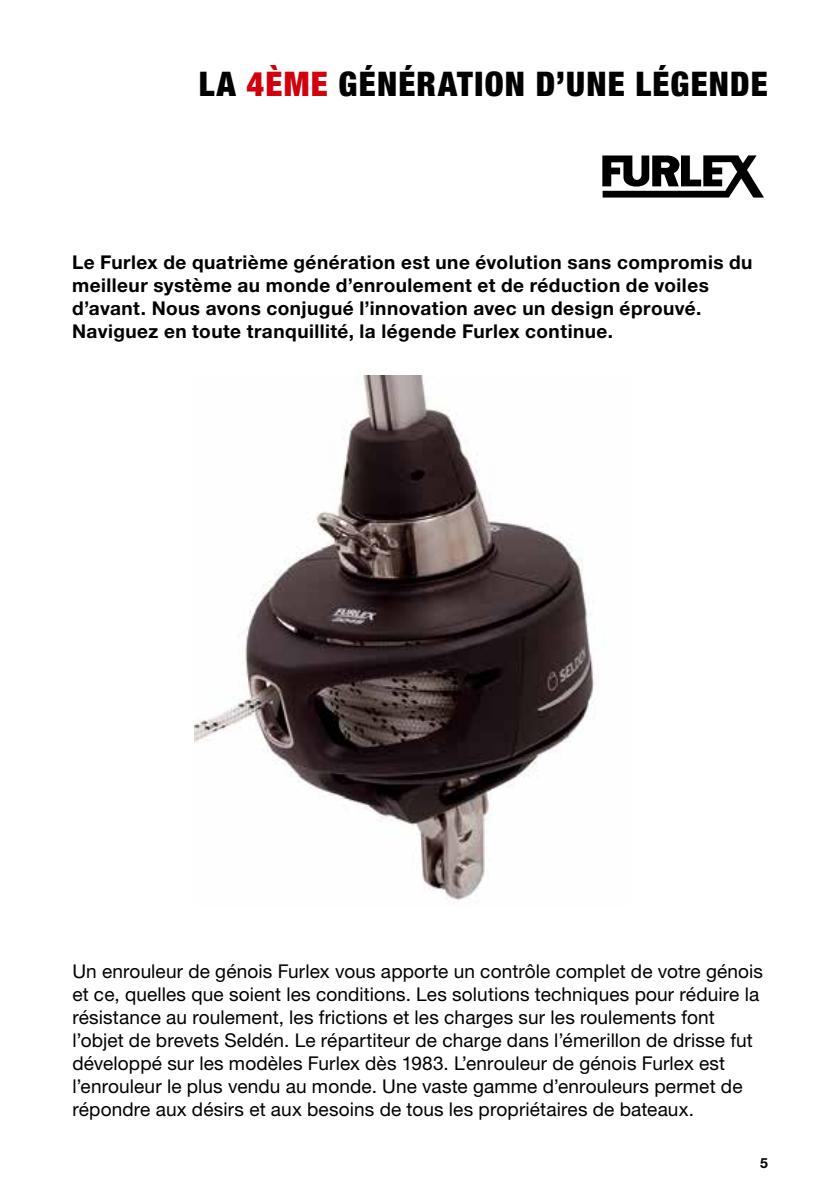
<style>
.page{position:relative;width:840px;height:1191px;background:#fff}
.page>*{position:absolute;margin:0;border:0;box-sizing:border-box;transform-origin:0 0}
.t1{font:900 condensed 34px "Helvetica Neue LT Pro";letter-spacing:.035em;color:#000}
.t2{font:19px/23px "Helvetica Neue LT Pro";letter-spacing:.005em;color:#000}
.t3{font:700 19px/23px "Helvetica Neue LT Pro";letter-spacing:.025em;color:#000}
.t4{font:700 14px "Helvetica Neue LT Pro";color:#000}
.s1{color:#d1010e}
</style>
<div class="page">
<img style="left:195px;top:376px;width:400px;height:527px">
<svg style="left:602px;top:155px;width:161px;height:43px"></svg>
<h1 class="t1" style="left:199px;top:63px;width:570px">LA <span class="s1">4ÈME</span> GÉNÉRATION D’UNE LÉGENDE</h1>
<p class="t3" style="left:72px;top:250px;width:681px">Le Furlex de quatrième génération est une évolution sans compromis du meilleur système au monde d’enroulement et de réduction de voiles d’avant. Nous avons conjugué l’innovation avec un design éprouvé.<br>Naviguez en toute tranquillité, la légende Furlex continue.</p>
<p class="t2" style="left:72px;top:959px;width:692px">Un enrouleur de génois Furlex vous apporte un contrôle complet de votre génois et ce, quelles que soient les conditions. Les solutions techniques pour réduire la résistance au roulement, les frictions et les charges sur les roulements font l’objet de brevets Seldén. Le répartiteur de charge dans l’émerillon de drisse fut développé sur les modèles Furlex dès 1983. L’enrouleur de génois Furlex est l’enrouleur le plus vendu au monde. Une vaste gamme d’enrouleurs permet de répondre aux désirs et aux besoins de tous les propriétaires de bateaux.</p>
<p class="t4" style="left:759px;top:1154px;width:9px">5</p>
</div>
